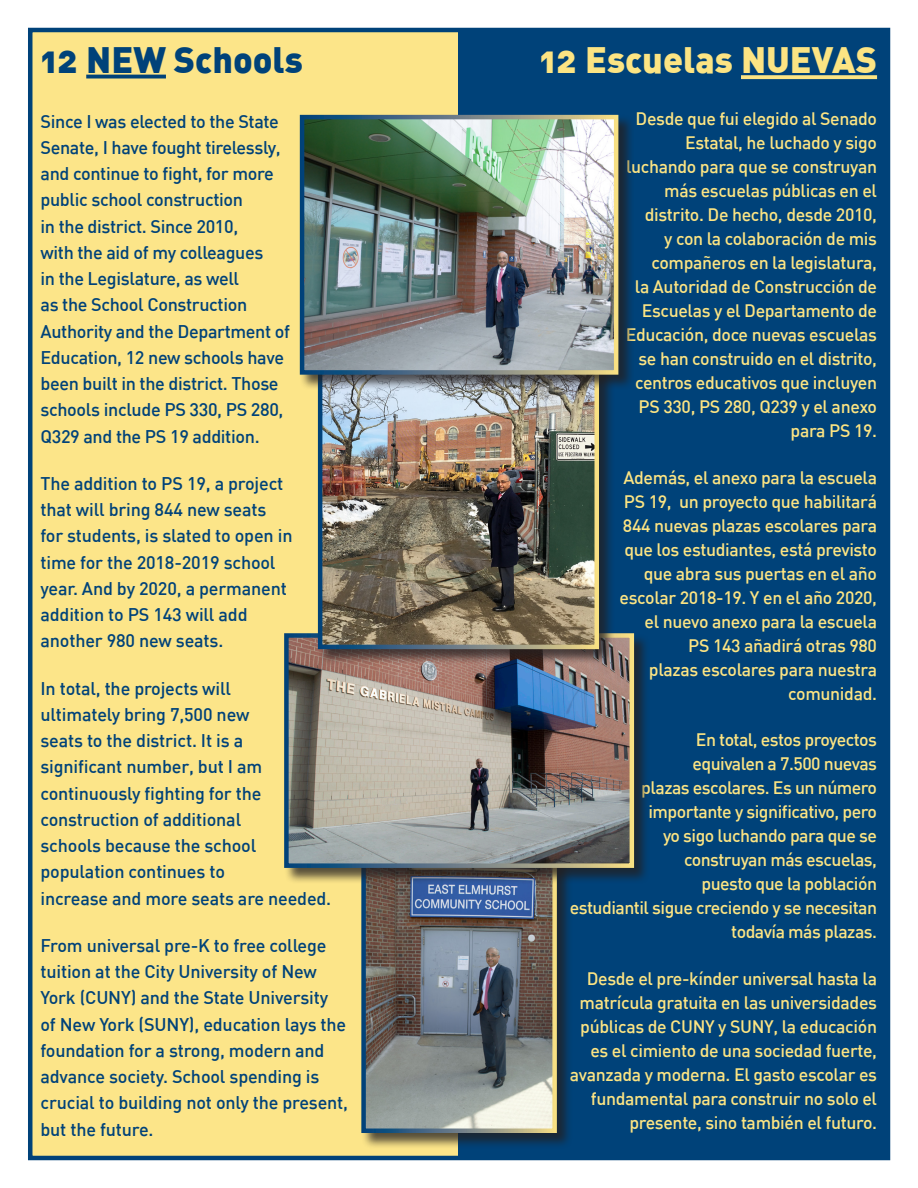
<style>
.page{position:relative;width:918px;height:1188px;background:#fff}
.page>*{position:absolute;margin:0;border:0;box-sizing:border-box;transform-origin:0 0}
.t1{font:36px "DIN Black Alternate";color:#fce483}
.t2{font:36px "DIN Black Alternate";color:#004279}
.t3{font:500 18px/26.2px "DIN";letter-spacing:-.01em;color:#004279}
.t4{font:500 17.7px/24px "DIN";letter-spacing:-.02em;color:#fce483;text-align:right}
</style>
<div class="page">
<div style="left:29px;top:30px;width:429px;height:1129px;background:#fce483"></div>
<div style="left:458px;top:30px;width:430px;height:1129px;background:#004279"></div>
<hr style="left:86px;top:75px;width:80px;height:3px;background:#004279">
<svg style="left:741px;top:75px;width:136px;height:4px"></svg>
<div style="left:361px;top:854px;width:212px;height:295px;background:#231f20;opacity:.75"></div>
<img style="left:366px;top:884px;width:186px;height:244px">
<div style="left:284px;top:633px;width:366px;height:251px;background:#231f20;opacity:.75"></div>
<img style="left:289px;top:638px;width:340px;height:225px">
<div style="left:318px;top:354px;width:297px;height:312px;background:#231f20;opacity:.75"></div>
<img style="left:323px;top:391px;width:271px;height:253px">
<div style="left:300px;top:115px;width:334px;height:276px;background:#231f20;opacity:.75"></div>
<img style="left:305px;top:120px;width:308px;height:250px">
<div style="left:28px;top:28px;width:862px;height:1132px;border:4px solid #004279"></div>
<p class="t2" style="left:40px;top:36px;width:264px">12 NEW Schools</p>
<p class="t3" style="left:40px;top:107px;width:251px">Since I was elected to the State<br>Senate, I have fought tirelessly, and continue to fight, for more public school construction<br>in the district. Since 2010,<br>with the aid of my colleagues<br>in the Legislature, as well<br>as the School Construction<br>Authority and the Department of<br>Education, 12 new schools have been built in the district. Those schools include PS 330, PS 280,<br>Q329 and the PS 19 addition.</p>
<p class="t3" style="left:40px;top:470px;width:254px">The addition to PS 19, a project that will bring 844 new seats for students, is slated to open in time for the 2018-2019 school year. And by 2020, a permanent addition to PS 143 will add another 980 new seats.</p>
<p class="t3" style="left:40px;top:674px;width:292px">In total, the projects will<br>ultimately bring 7,500 new<br>seats to the district. It is a<br>significant number, but I am continuously fighting for the construction of additional<br>schools because the school population continues to<br>increase and more seats are needed.</p>
<p class="t3" style="left:40px;top:932px;width:309px">From universal pre-K to free college tuition at the City University of New York (CUNY) and the State University<br>of New York (SUNY), education lays the foundation for a strong, modern and advance society. School spending is crucial to building not only the present, but the future.</p>
<p class="t1" style="left:539px;top:36px;width:339px">12 Escuelas NUEVAS</p>
<p class="t4" style="left:626px;top:106px;width:253px">Desde que fui elegido al Senado<br>Estatal, he luchado y sigo luchando para que se construyan más escuelas públicas en el distrito. De hecho, desde 2010,<br>y con la colaboración de mis compañeros en la legislatura,<br>la Autoridad de Construcción de<br>Escuelas y el Departamento de<br>Educación, doce nuevas escuelas se han construido en el distrito, centros educativos que incluyen<br>PS 330, PS 280, Q239 y el anexo para PS 19.</p>
<p class="t4" style="left:620px;top:465px;width:259px">Además, el anexo para la escuela<br>PS 19, un proyecto que habilitará<br>844 nuevas plazas escolares para que los estudiantes, está previsto que abra sus puertas en el año escolar 2018-19. Y en el año 2020, el nuevo anexo para la escuela<br>PS 143 añadirá otras 980<br>plazas escolares para nuestra comunidad.</p>
<p class="t4" style="left:570px;top:727px;width:309px">En total, estos proyectos<br>equivalen a 7.500 nuevas<br>plazas escolares. Es un número importante y significativo, pero<br>yo sigo luchando para que se<br>construyan más escuelas,<br>puesto que la población<br>estudiantil sigue creciendo y se necesitan todavía más plazas.</p>
<p class="t4" style="left:570px;top:966px;width:309px">Desde el pre-kínder universal hasta la matrícula gratuita en las universidades públicas de CUNY y SUNY, la educación es el cimiento de una sociedad fuerte, avanzada y moderna. El gasto escolar es fundamental para construir no solo el presente, sino también el futuro.</p>
</div>
